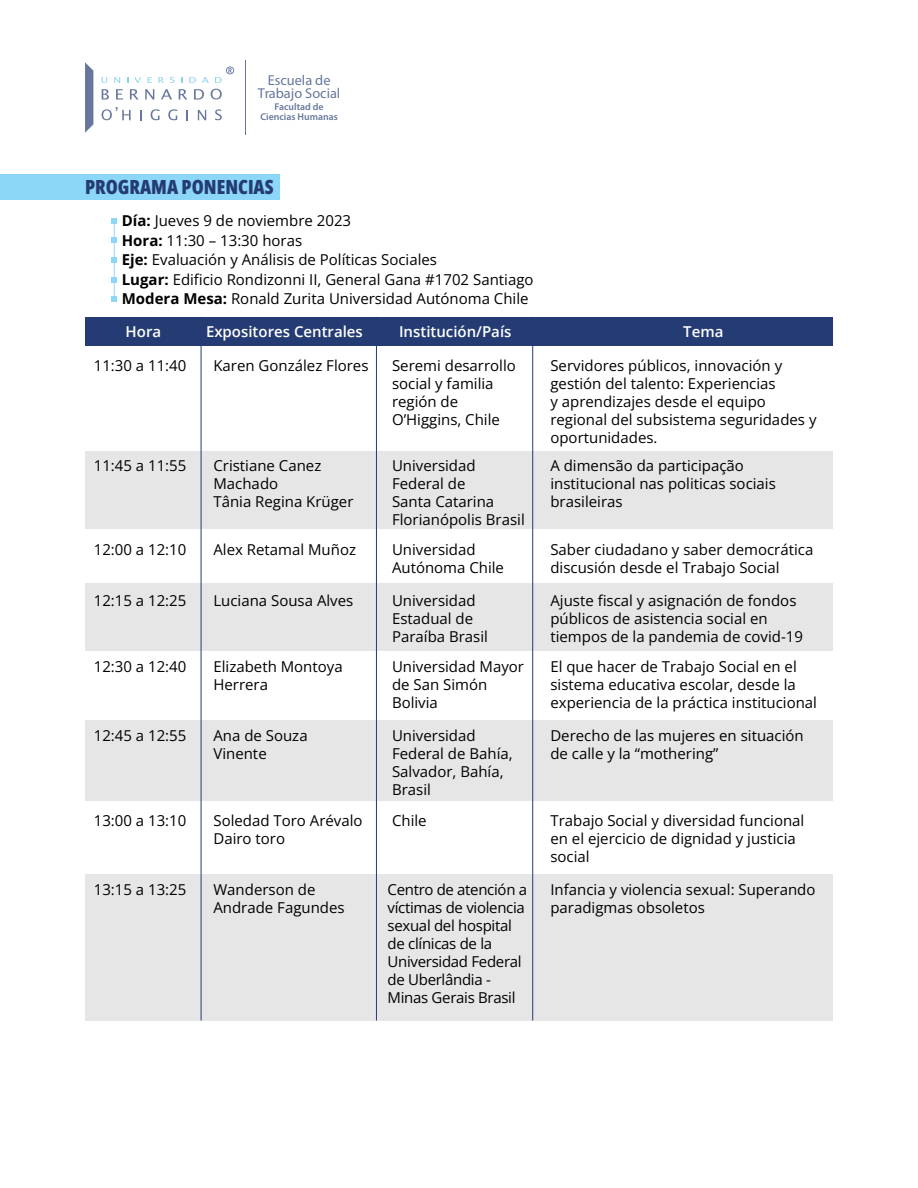
<style>
.page{position:relative;width:918px;height:1188px;background:#fff}
.page>*{position:absolute;margin:0;border:0;box-sizing:border-box;transform-origin:0 0}
.t1{font:800 19.5px "Open Sans Condensed";color:#243c73}
.t2{font:15px/18px "Open Sans";color:#000}
.t3{font:15px/18px "Open Sans";letter-spacing:-.02em;color:#000}
.t4{font:600 15px "Open Sans";color:#fff}
.t5{font:14.4px/13px "Myriad Pro";color:#243c73;text-align:center}
.t6{font:600 9.9px/9.8px "Myriad Pro";color:#243c73;text-align:center}
.s1{font-weight:700}
</style>
<div class="page">
<svg style="left:85px;top:62px;width:8px;height:71px"></svg>
<svg style="left:102px;top:89px;width:7px;height:11px"></svg>
<svg style="left:116px;top:89px;width:7px;height:11px"></svg>
<svg style="left:130px;top:89px;width:9px;height:11px"></svg>
<svg style="left:145px;top:89px;width:9px;height:11px"></svg>
<svg style="left:161px;top:89px;width:11px;height:11px"></svg>
<svg style="left:179px;top:89px;width:8px;height:11px"></svg>
<svg style="left:194px;top:89px;width:10px;height:11px"></svg>
<svg style="left:211px;top:89px;width:11px;height:11px"></svg>
<svg style="left:140px;top:110px;width:2px;height:10px"></svg>
<svg style="left:151px;top:109px;width:9px;height:11px"></svg>
<svg style="left:168px;top:109px;width:9px;height:11px"></svg>
<svg style="left:198px;top:110px;width:8px;height:10px"></svg>
<svg style="left:215px;top:109px;width:7px;height:11px"></svg>
<svg style="left:102px;top:107px;width:29px;height:13px"></svg>
<svg style="left:102px;top:77px;width:5px;height:6px"></svg>
<svg style="left:114px;top:77px;width:6px;height:6px"></svg>
<svg style="left:134px;top:77px;width:7px;height:6px"></svg>
<svg style="left:148px;top:77px;width:4px;height:6px"></svg>
<svg style="left:158px;top:77px;width:6px;height:6px"></svg>
<svg style="left:170px;top:77px;width:5px;height:6px"></svg>
<svg style="left:189px;top:77px;width:7px;height:6px"></svg>
<svg style="left:202px;top:77px;width:7px;height:6px"></svg>
<svg style="left:215px;top:67px;width:19px;height:16px"></svg>
<hr style="left:245px;top:60px;width:1px;height:75px;background:#243c73">
<div style="left:0;top:174px;width:279px;height:25px;background:#8cd6f8"></div>
<div style="left:85px;top:451px;width:748px;height:78px;background:#e6e6e6"></div>
<div style="left:85px;top:583px;width:748px;height:68px;background:#e6e6e6"></div>
<div style="left:85px;top:720px;width:748px;height:81px;background:#e6e6e6"></div>
<div style="left:85px;top:874px;width:748px;height:147px;background:#e6e6e6"></div>
<div style="left:85px;top:317px;width:748px;height:29px;background:#243c73"></div>
<hr style="left:201px;top:317px;width:1px;height:704px;background:#243c73">
<hr style="left:376px;top:317px;width:1px;height:704px;background:#243c73">
<hr style="left:532px;top:317px;width:1px;height:704px;background:#243c73">
<svg style="left:111px;top:218px;width:6px;height:6px"></svg>
<svg style="left:111px;top:296px;width:6px;height:6px"></svg>
<svg style="left:111px;top:277px;width:6px;height:6px"></svg>
<svg style="left:111px;top:257px;width:6px;height:6px"></svg>
<svg style="left:111px;top:237px;width:6px;height:6px"></svg>
<hr style="left:114px;top:221px;width:1px;height:80px;background:#8cd6f8">
<p class="t5" style="left:258px;top:75px;width:84px">Escuela de<br>Trabajo Social</p>
<p class="t6" style="left:260px;top:102px;width:79px">Facultad de<br>Ciencias Humanas</p>
<h1 class="t1" style="left:85px;top:176px;width:190px">PROGRAMA PONENCIAS</h1>
<p class="t2" style="left:122px;top:212px;width:413px;line-height:19.5px"><span class="s1">Día:</span> Jueves 9 de noviembre 2023<br><span class="s1">Hora:</span> 11:30 – 13:30 horas<br><span class="s1">Eje:</span> Evaluación y Análisis de Políticas Sociales<br><span class="s1">Lugar:</span> Edificio Rondizonni II, General Gana #1702 Santiago <span class="s1">Modera Mesa:</span> Ronald Zurita Universidad Autónoma Chile</p>
<p class="t4" style="left:399px;top:325px;width:114px">Institución/País</p>
<p class="t4" style="left:206px;top:325px;width:158px">Expositores Centrales</p>
<p class="t4" style="left:683px;top:325px;width:42px">Tema</p>
<p class="t4" style="left:126px;top:325px;width:37px">Hora</p>
<p class="t2" style="left:94px;top:358px;width:94px">11:30 a 11:40</p>
<p class="t2" style="left:213px;top:358px;width:157px">Karen González Flores</p>
<p class="t2" style="left:550px;top:358px;width:268px">Servidores públicos, innovación y gestión del talento: Experiencias<br>y aprendizajes desde el equipo regional del subsistema seguridades y oportunidades.</p>
<p class="t2" style="left:550px;top:458px;width:227px">A dimensão da participação institucional nas politicas sociais brasileiras</p>
<p class="t2" style="left:392px;top:358px;width:125px">Seremi desarrollo social y familia región de<br>O’Higgins, Chile</p>
<p class="t2" style="left:392px;top:458px;width:134px">Universidad<br>Federal de<br>Santa Catarina<br>Florianópolis Brasil</p>
<p class="t2" style="left:213px;top:458px;width:142px">Cristiane Canez<br>Machado<br>Tânia Regina Krüger</p>
<p class="t2" style="left:94px;top:458px;width:94px">11:45 a 11:55</p>
<p class="t2" style="left:94px;top:542px;width:94px">12:00 a 12:10</p>
<p class="t2" style="left:213px;top:542px;width:144px">Alex Retamal Muñoz</p>
<p class="t2" style="left:392px;top:542px;width:114px">Universidad<br>Autónoma Chile</p>
<p class="t2" style="left:550px;top:542px;width:264px">Saber ciudadano y saber democrática discusión desde el Trabajo Social</p>
<p class="t2" style="left:94px;top:593px;width:94px">12:15 a 12:25</p>
<p class="t2" style="left:213px;top:593px;width:141px">Luciana Sousa Alves</p>
<p class="t2" style="left:392px;top:593px;width:97px">Universidad<br>Estadual de<br>Paraíba Brasil</p>
<p class="t2" style="left:550px;top:591px;width:254px">Ajuste fiscal y asignación de fondos públicos de asistencia social en tiempos de la pandemia de covid-19</p>
<p class="t2" style="left:94px;top:659px;width:94px">12:30 a 12:40</p>
<p class="t2" style="left:213px;top:659px;width:131px">Elizabeth Montoya<br>Herrera</p>
<p class="t2" style="left:392px;top:659px;width:134px">Universidad Mayor de San Simón<br>Bolivia</p>
<p class="t2" style="left:550px;top:659px;width:268px">El que hacer de Trabajo Social en el sistema educativa escolar, desde la experiencia de la práctica institucional</p>
<p class="t2" style="left:94px;top:728px;width:94px">12:45 a 12:55</p>
<p class="t2" style="left:213px;top:728px;width:96px">Ana de Souza<br>Vinente</p>
<p class="t2" style="left:392px;top:728px;width:122px">Universidad<br>Federal de Bahía,<br>Salvador, Bahía,<br>Brasil</p>
<p class="t2" style="left:550px;top:728px;width:255px">Derecho de las mujeres en situación de calle y la “mothering”</p>
<p class="t2" style="left:94px;top:813px;width:94px">13:00 a 13:10</p>
<p class="t2" style="left:94px;top:882px;width:94px">13:15 a 13:25</p>
<p class="t2" style="left:213px;top:813px;width:151px">Soledad Toro Arévalo<br>Dairo toro</p>
<p class="t2" style="left:213px;top:882px;width:133px">Wanderson de<br>Andrade Fagundes</p>
<p class="t2" style="left:392px;top:813px;width:36px">Chile</p>
<p class="t3" style="left:388px;top:882px;width:141px">Centro de atención a víctimas de violencia sexual del hospital de clínicas de la<br>Universidad Federal de Uberlândia -<br>Minas Gerais Brasil</p>
<p class="t2" style="left:550px;top:813px;width:255px">Trabajo Social y diversidad funcional en el ejercicio de dignidad y justicia social</p>
<p class="t2" style="left:550px;top:882px;width:266px">Infancia y violencia sexual: Superando paradigmas obsoletos</p>
</div>
